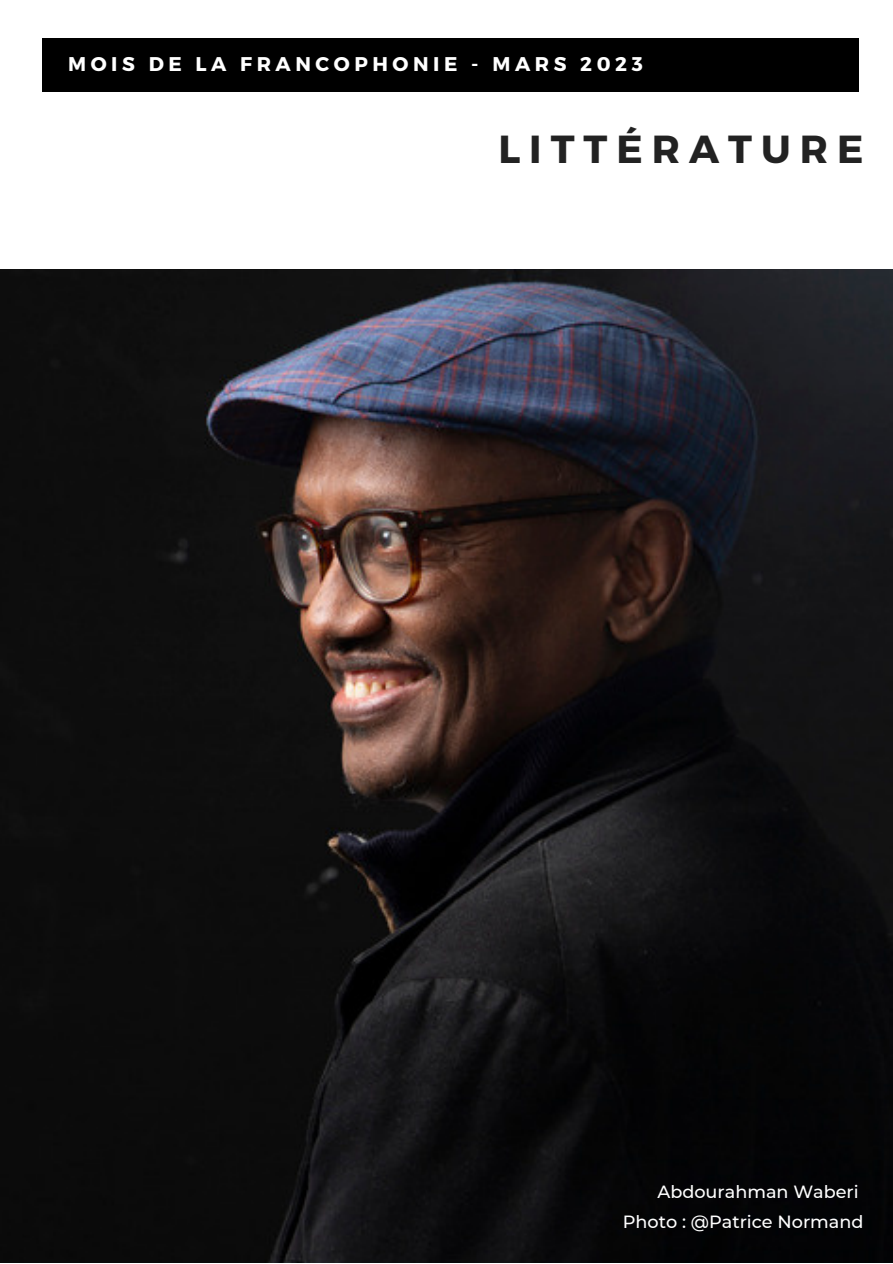
<style>
.page{position:relative;width:893px;height:1264px;background:#fff}
.page>*{position:absolute;margin:0;border:0;box-sizing:border-box;transform-origin:0 0}
.t1{font:700 39.15px "Montserrat";letter-spacing:.23em;color:#222}
.t2{font:700 19.8px "Montserrat";letter-spacing:.23em;color:#fff}
.t3{font:500 17.7px/30.3px "Montserrat";color:#fff;text-align:right}
</style>
<div class="page">
<div style="left:43px;top:38px;width:816px;height:54px;background:#000"></div>
<img style="left:0;top:270px;width:892px;height:992px">
<p class="t2" style="left:68px;top:51px;width:576px">MOIS DE LA FRANCOPHONIE - MARS 2023</p>
<h1 class="t1" style="left:498px;top:124px;width:366px">LITTÉRATURE</h1>
<p class="t3" style="left:623px;top:1176px;width:242px">Abdourahman Waberi<br>Photo : @Patrice Normand</p>
</div>
